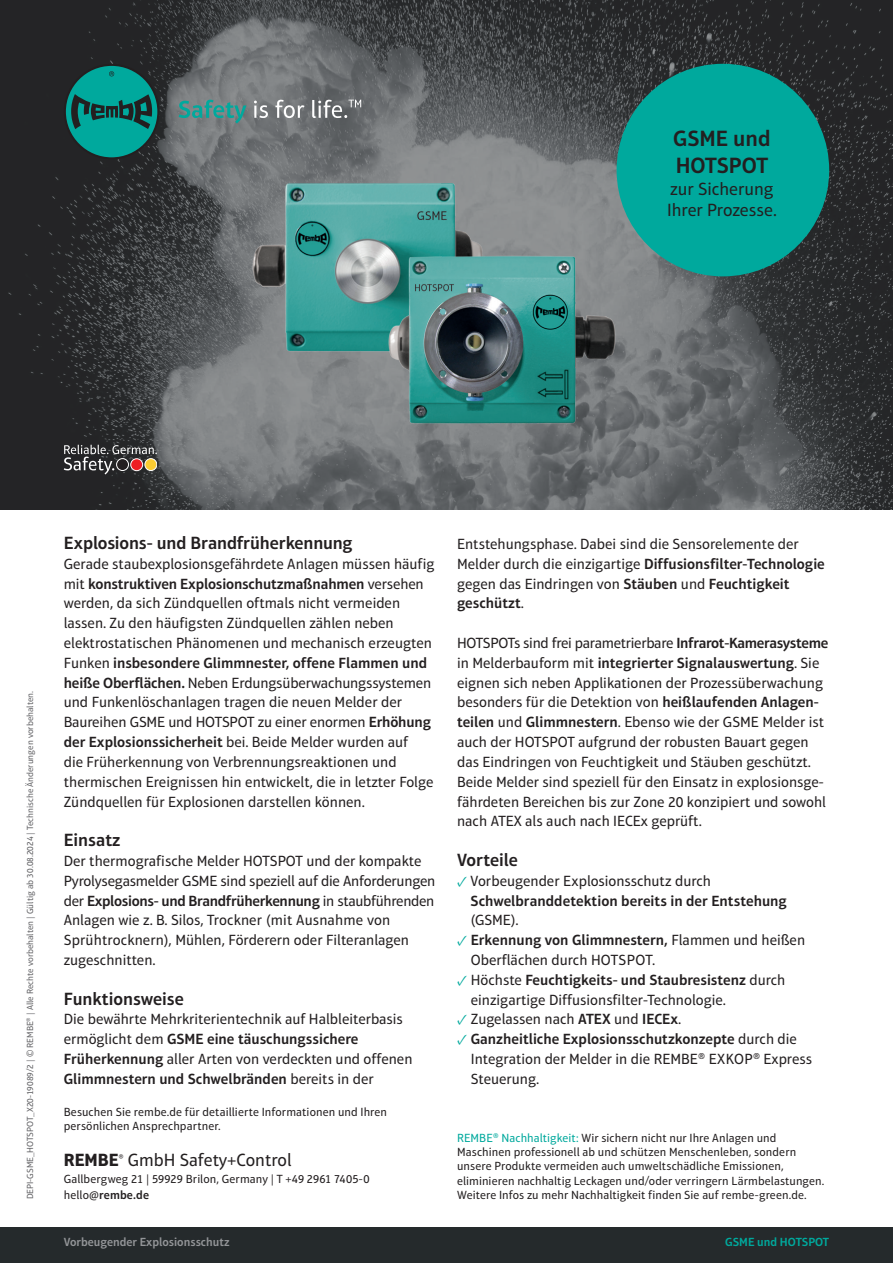
<style>
.page{position:relative;width:893px;height:1263px;background:#fff}
.page>*{position:absolute;margin:0;border:0;box-sizing:border-box;transform-origin:0 0}
.Headlinekreis{font:600 22.5px/27px "Aptifer Sans LT Pro";color:#231f20}
.Hakenliste{font:600 18px "Aptifer Sans LT Pro";letter-spacing:-.005em;color:#231f20}
.Headlinekreis_subline{font:18px/21.6px "Aptifer Sans LT Pro";color:#231f20}
.Fliesstext_10pt{font:600 18px "Aptifer Sans LT Pro";color:#231f20}
.t1{font:15px/19.8px "Aptifer Sans LT Pro";color:#231f20}
.Hakenliste-2{font:600 15px/19.8px "Aptifer Sans LT Pro";color:#231f20}
.t2{font:12px/14.4px "Aptifer Sans LT Pro";letter-spacing:.005em;color:#231f20}
.t3{font:600 12px "Aptifer Sans LT Pro";color:#939598}
.t4{font:600 12px "Aptifer Sans LT Pro";color:#00a99d}
.t5{font:9px "Aptifer Sans LT Pro";color:#636366}
.s1{font-weight:600}
.s2{font-weight:700}
.s3{font-family:"Minion Pro";font-weight:400;color:#00a99d}
.s4{font-weight:400}
.s5{font-family:"Minion Pro";color:#00a99d}
.s6{color:#00a99d}
</style>
<div class="page">
<img style="left:0;top:0;width:893px;height:509px">
<div style="left:0;top:1227px;width:893px;height:36px;background:#252a2c"></div>
<svg style="left:179px;top:100px;width:67px;height:24px;background:#588d8a"></svg>
<svg style="left:254px;top:101px;width:14px;height:17px"></svg>
<svg style="left:275px;top:100px;width:30px;height:18px"></svg>
<svg style="left:312px;top:100px;width:49px;height:18px"></svg>
<svg style="left:64px;top:64px;width:95px;height:95px;background:#0e736d"></svg>
<div style="left:617px;top:64px;width:212px;height:212px;background:#00a99d;border-radius:50%"></div>
<svg style="left:64px;top:445px;width:93px;height:29px;background:#625955"></svg>
<img style="left:237px;top:146px;width:267px;height:225px">
<img style="left:378px;top:249px;width:252px;height:195px">
<p class="Headlinekreis" style="left:673px;top:125px;width:99px">GSME und<br>HOTSPOT</p>
<p class="Headlinekreis_subline" style="left:667px;top:178px;width:111px">zur Sicherung<br>Ihrer Prozesse.</p>
<p class="t5" style="left:25px;top:1199px;width:510px;rotate:-90deg">DEPI-GSME_HOTSPOT_X20-19089/2 | © REMBE® | Alle Rechte vorbehalten | Gültig ab 30.08.2024 | Technische Änderungen vorbehalten.</p>
<p class="Hakenliste" style="left:64px;top:532px;width:290px">Explosions- und Brandfrüherkennung</p>
<p class="t1" style="left:64px;top:554px;width:372px">Gerade staubexplosionsgefährdete Anlagen müssen häufig mit <span class="s1">konstruktiven Explosionschutzmaßnahmen</span> versehen werden, da sich Zündquellen oftmals nicht vermeiden lassen. Zu den häufigsten Zündquellen zählen neben elektrostatischen Phänomenen und mechanisch erzeugten Funken <span class="s1">insbesondere Glimmnester, offene Flammen und heiße Oberflächen.</span> Neben Erdungsüberwachungssystemen und Funkenlöschanlagen tragen die neuen Melder der Baureihen GSME und HOTSPOT zu einer enormen <span class="s1">Erhöhung der Explosionssicherheit</span> bei. Beide Melder wurden auf<br>die Früherkennung von Verbrennungsreaktionen und thermischen Ereignissen hin entwickelt, die in letzter Folge Zündquellen für Explosionen darstellen können.</p>
<p class="Hakenliste" style="left:64px;top:829px;width:58px">Einsatz</p>
<p class="t1" style="left:64px;top:851px;width:373px">Der thermografische Melder HOTSPOT und der kompakte Pyrolysegasmelder GSME sind speziell auf die Anforderungen der <span class="s1">Explosions- und Brandfrüherkennung</span> in staubführenden Anlagen wie z. B. Silos, Trockner (mit Ausnahme von Sprühtrocknern), Mühlen, Förderern oder Filteranlagen zugeschnitten.</p>
<p class="Hakenliste" style="left:64px;top:988px;width:122px">Funktionsweise</p>
<p class="t1" style="left:64px;top:1009px;width:350px">Die bewährte Mehrkriterientechnik auf Halbleiterbasis ermöglicht dem <span class="s1">GSME eine täuschungssichere Früherkennung</span> aller Arten von verdeckten und offenen <span class="s1">Glimmnestern und Schwelbränden</span> bereits in der</p>
<p class="t2" style="left:64px;top:1105px;width:325px">Besuchen Sie rembe.de für detaillierte Informationen und Ihren persönlichen Ansprechpartner.</p>
<p class="Headlinekreis_subline" style="left:64px;top:1149px;width:229px"><span class="s2">REMBE</span><sup>®</sup> GmbH Safety+Control</p>
<p class="t2" style="left:64px;top:1170px;width:307px;line-height:16.5px">Gallbergweg 21 | 59929 Brilon, Germany | T +49 2961 7405-0 hello@<span class="s1">rembe.de</span></p>
<p class="t1" style="left:457px;top:534px;width:369px">Entstehungsphase. Dabei sind die Sensorelemente der Melder durch die einzigartige <span class="s1">Diffusionsfilter-Technologie </span>gegen das Eindringen von <span class="s1">Stäuben</span> und <span class="s1">Feuchtigkeit geschützt</span>.</p>
<p class="t1" style="left:457px;top:633px;width:373px">HOTSPOTs sind frei parametrierbare <span class="s1">Infrarot-Kamerasysteme </span>in Melderbauform mit <span class="s1">integrierter Signalauswertung</span>. Sie eignen sich neben Applikationen der Prozessüberwachung besonders für die Detektion von <span class="s1">heißlaufenden Anlagen&shy;teilen</span> und <span class="s1">Glimmnestern</span>. Ebenso wie der GSME Melder ist auch der HOTSPOT aufgrund der robusten Bauart gegen das Eindringen von Feuchtigkeit und Stäuben geschützt.<br>Beide Melder sind speziell für den Einsatz in explosionsge&shy;fährdeten Bereichen bis zur Zone 20 konzipiert und sowohl nach ATEX als auch nach IECEx geprüft.</p>
<p class="Fliesstext_10pt" style="left:457px;top:849px;width:62px">Vorteile</p>
<p class="Hakenliste-2" style="left:470px;top:871px;width:318px;text-indent:-13px"><span class="s3">✓</span> <span class="s4">Vorbeugender Explosionsschutz durch<br></span>Schwelbranddetektion bereits in der Entstehung <span class="s4">(GSME).</span></p>
<p class="t1" style="left:471px;top:930px;width:336px;text-indent:-14px"><span class="s5">✓</span> <span class="s1">Erkennung von Glimmnestern,</span> Flammen und heißen<br>Oberflächen durch HOTSPOT.</p>
<p class="t1" style="left:471px;top:970px;width:316px;text-indent:-14px"><span class="s5">✓</span> Höchste <span class="s1">Feuchtigkeits- und Staubresistenz</span> durch einzigartige Diffusionsfilter-Technologie.</p>
<p class="t1" style="left:457px;top:1009px;width:226px"><span class="s5">✓</span> Zugelassen nach <span class="s1">ATEX</span> und <span class="s1">IECEx</span>.</p>
<p class="t1" style="left:471px;top:1029px;width:343px;text-indent:-14px"><span class="s5">✓</span> <span class="s1">Ganzheitliche Explosionsschutzkonzepte</span> durch die<br>Integration der Melder in die REMBE® EXKOP® Express<br>Steuerung.</p>
<p class="t2" style="left:457px;top:1130px;width:369px"><span class="s6">REMBE® Nachhaltigkeit:</span> Wir sichern nicht nur Ihre Anlagen und Maschinen professionell ab und schützen Menschenleben, sondern unsere Produkte vermeiden auch umweltschädliche Emissionen, eliminieren nachhaltig Leckagen und/oder verringern Lärmbelastungen.<br>Weitere Infos zu mehr Nachhaltigkeit finden Sie auf rembe-green.de.</p>
<p class="t3" style="left:64px;top:1235px;width:167px">Vorbeugender Explosionsschutz</p>
<p class="t4" style="left:725px;top:1235px;width:105px">GSME und HOTSPOT</p>
</div>
